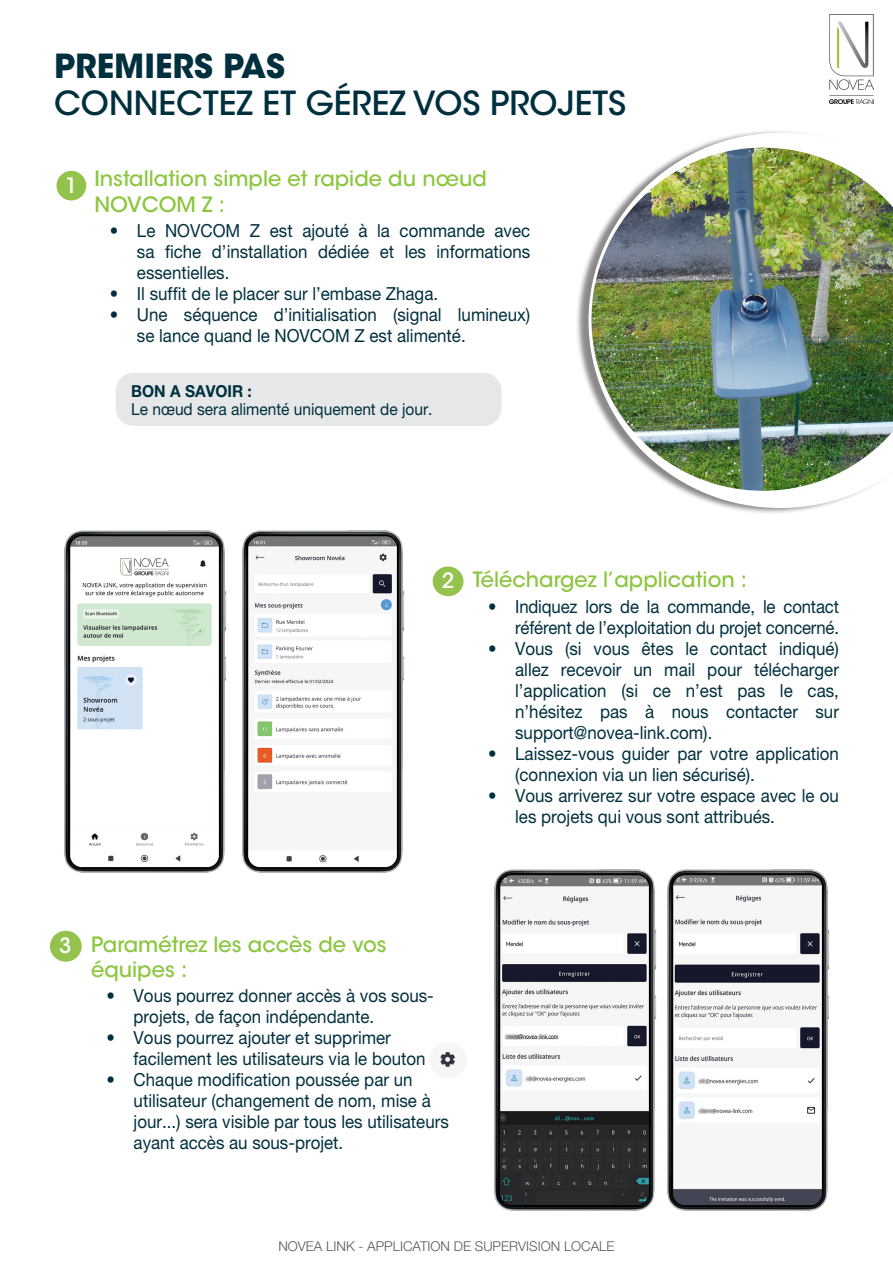
<style>
.page{position:relative;width:893px;height:1263px;background:#fff}
.page>*{position:absolute;margin:0;border:0;box-sizing:border-box;transform-origin:0 0}
.t1{font:500 33px/37.5px "ITC Avant Garde Std";color:#002f3e}
.t2{font:500 21px/25.2px "ITC Avant Garde Std";color:#8bc63e}
.t3{font:500 21px "ITC Avant Garde Std";color:#fff}
.t4{font:18px/21px "Helvetica Neue LT Pro";color:#002f3e;scale:.94 1}
.t5{font:18px/21px "Helvetica Neue LT Pro";color:#002f3e;text-align:right;scale:.93 1}
.t6{font:16.5px "Helvetica Neue LT Pro";color:#002f3e;scale:.94 1}
.t7{font:700 16.5px "Helvetica Neue LT Pro";color:#002f3e;scale:.94 1}
.t8{font:300 13.5px "Helvetica Neue LT Std";color:#57585a}
.s1{font-weight:700}
</style>
<div class="page">
<img style="left:829px;top:15px;width:44px;height:89px">
<img style="left:267px;top:530px;width:177px;height:343px">
<img style="left:494px;top:869px;width:138px;height:342px">
<img style="left:64px;top:530px;width:203px;height:343px">
<img style="left:632px;top:869px;width:198px;height:342px">
<div style="left:575px;top:129px;width:318px;height:386px;background:#231f20;opacity:.53"></div>
<svg style="left:583px;top:129px;width:310px;height:385px"></svg>
<img style="left:591px;top:148px;width:302px;height:343px">
<div style="left:435px;top:568px;width:26px;height:26px;background:#93c34d;border-radius:50%"></div>
<div style="left:433px;top:566px;width:30px;height:30px;border:4px solid #93c34d;border-radius:50%"></div>
<div style="left:52px;top:933px;width:28px;height:27px;background:#93c34d;border-radius:50%"></div>
<div style="left:50px;top:931px;width:32px;height:31px;border:4px solid #93c34d;border-radius:50%"></div>
<div style="left:59px;top:173px;width:25px;height:25px;background:#93c34d;border-radius:50%"></div>
<div style="left:57px;top:171px;width:29px;height:29px;border:4px solid #93c34d;border-radius:50%"></div>
<div style="left:116px;top:373px;width:386px;height:53px;background:#e6e7e9;border-radius:18px"></div>
<img style="left:429px;top:1043px;width:38px;height:35px;border-radius:17px">
<p class="t1" style="left:54px;top:47px;width:573px"><span class="s1">PREMIERS PAS<br></span>CONNECTEZ ET GÉREZ VOS PROJETS</p>
<p class="t3" style="left:65px;top:172px;width:14px">1</p>
<p class="t2" style="left:94px;top:166px;width:394px">Installation simple et rapide du nœud<br>NOVCOM Z :</p>
<p class="t4" style="left:137px;top:220px;width:420px;text-align:justify;text-indent:-27px">• Le NOVCOM Z est ajouté à la commande avec sa fiche d’installation dédiée et les informations essentielles.</p>
<p class="t4" style="left:110px;top:283px;width:351px">• Il suffit de le placer sur l’embase Zhaga.</p>
<p class="t4" style="left:137px;top:304px;width:420px;text-indent:-27px">• Une séquence d’initialisation (signal lumineux) se lance quand le NOVCOM Z est alimenté.</p>
<p class="t7" style="left:131px;top:381px;width:130px">BON A SAVOIR :</p>
<p class="t6" style="left:131px;top:399px;width:322px">Le nœud sera alimenté uniquement de jour.</p>
<p class="t3" style="left:442px;top:568px;width:14px">2</p>
<p class="t2" style="left:473px;top:567px;width:276px">Téléchargez l’application :</p>
<p class="t5" style="left:488px;top:595px;width:379px">• Indiquez lors de la commande, le contact référent de l’exploitation du projet concerné.</p>
<p class="t4" style="left:515px;top:637px;width:346px;text-align:justify;text-indent:-27px">• Vous (si vous êtes le contact indiqué) allez recevoir un mail pour télécharger l’application (si ce n’est pas le cas, n’hésitez pas à nous contacter sur support@novea-link.com).</p>
<p class="t4" style="left:515px;top:742px;width:346px;text-indent:-27px">• Laissez-vous guider par votre application (connexion via un lien sécurisé).</p>
<p class="t4" style="left:515px;top:784px;width:346px;text-indent:-27px">• Vous arriverez sur votre espace avec le ou les projets qui vous sont attribués.</p>
<p class="t3" style="left:59px;top:932px;width:14px">3</p>
<p class="t2" style="left:91px;top:932px;width:297px">Paramétrez les accès de vos équipes :</p>
<p class="t4" style="left:134px;top:985px;width:321px;text-indent:-27px">• Vous pourrez donner accès à vos sous&shy;projets, de façon indépendante.</p>
<p class="t4" style="left:134px;top:1027px;width:312px;text-indent:-27px">• Vous pourrez ajouter et supprimer facilement les utilisateurs via le bouton</p>
<p class="t4" style="left:134px;top:1069px;width:337px;text-indent:-27px">• Chaque modification poussée par un utilisateur (changement de nom, mise à jour...) sera visible par tous les utilisateurs ayant accès au sous-projet.</p>
<p class="t8" style="left:278px;top:1238px;width:338px">NOVEA LINK - APPLICATION DE SUPERVISION LOCALE</p>
</div>
